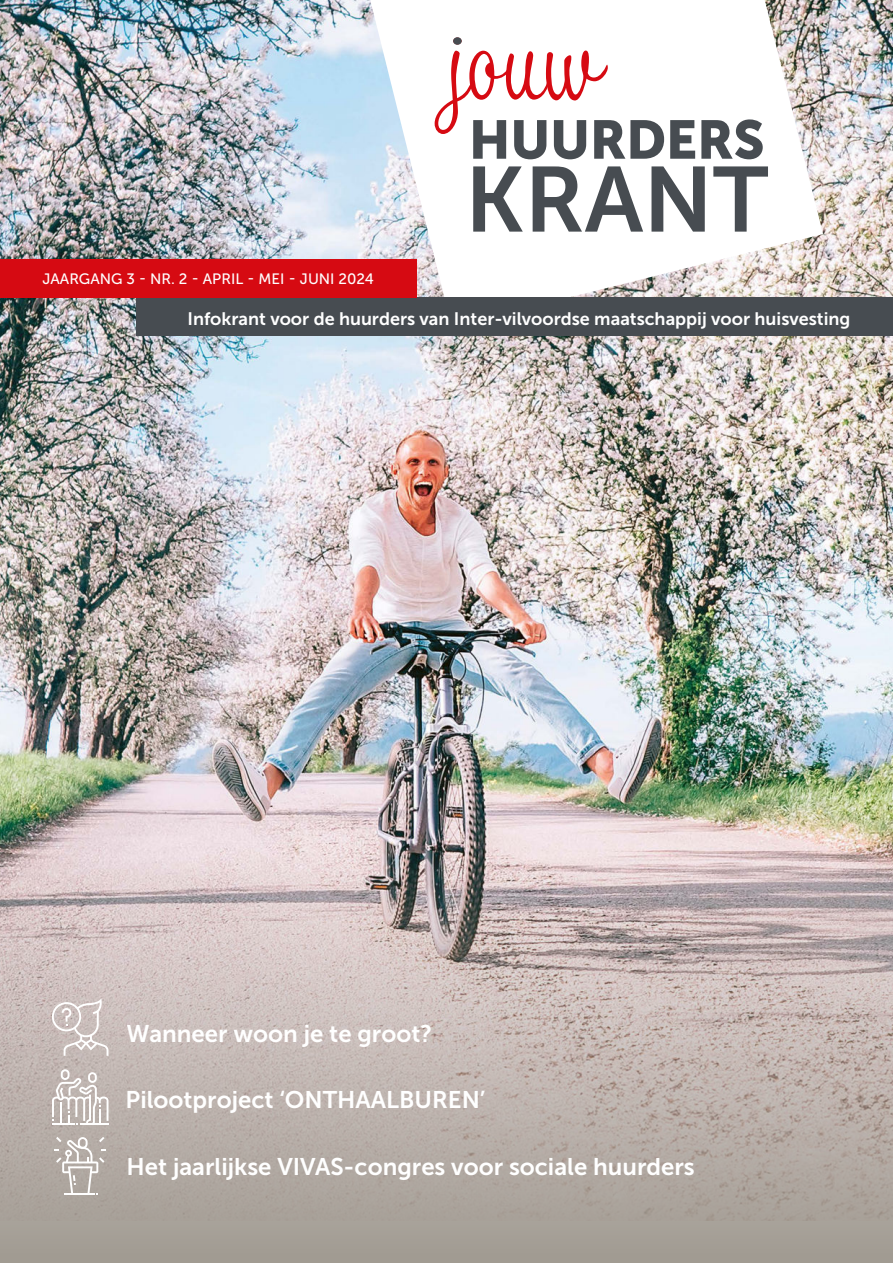
<style>
.page{position:relative;width:893px;height:1263px;background:#fff}
.page>*{position:absolute;margin:0;border:0;box-sizing:border-box;transform-origin:0 0}
.t1{font:121.5px "Tamarillo JF";color:#d60a12}
.t2{font:91.8px "Museo Sans 700";color:#474c51}
.t3{font:54px "Museo Sans 900";letter-spacing:-.01em;color:#474c51}
.t4{font:24px "Museo Sans 700";color:#fff}
.t5{font:18px "Museo Sans 700";color:#fff}
.t6{font:15px "Museo Sans 500";color:#fff}
</style>
<div class="page">
<img style="left:0;top:0;width:893px;height:859px">
<svg style="left:0;top:859px;width:893px;height:404px;background:#bdb1ad"></svg>
<svg style="left:370px;top:0;width:453px;height:298px"></svg>
<div style="left:136px;top:298px;width:757px;height:38px;background:#474c51"></div>
<div style="left:453px;top:37px;width:9px;height:8px;background:#474c51;border-radius:50%"></div>
<div style="left:0;top:259px;width:417px;height:39px;background:#d60a12"></div>
<svg style="left:52px;top:1069px;width:57px;height:56px"></svg>
<svg style="left:54px;top:1137px;width:52px;height:58px;background:#c0b9b4"></svg>
<svg style="left:52px;top:998px;width:57px;height:58px;background:#d1c7c5"></svg>
<p class="t6" style="left:43px;top:270px;width:333px">JAARGANG 3 - NR. 2 - APRIL - MEI - JUNI 2024</p>
<h1 class="t1" style="left:450px;top:-14px;width:153px">jouw</h1>
<h3 class="t3" style="left:469px;top:119px;width:297px">HUURDERS</h3>
<h2 class="t2" style="left:465px;top:165px;width:305px">KRANT</h2>
<p class="t5" style="left:187px;top:312px;width:664px">Infokrant voor de huurders van Inter-vilvoordse maatschappij voor huisvesting</p>
<p class="t4" style="left:127px;top:1024px;width:307px">Wanneer woon je te groot?</p>
<p class="t4" style="left:126px;top:1091px;width:361px">Pilootproject ‘ONTHAALBUREN’</p>
<p class="t4" style="left:127px;top:1157px;width:570px">Het jaarlijkse VIVAS-congres voor sociale huurders</p>
</div>
